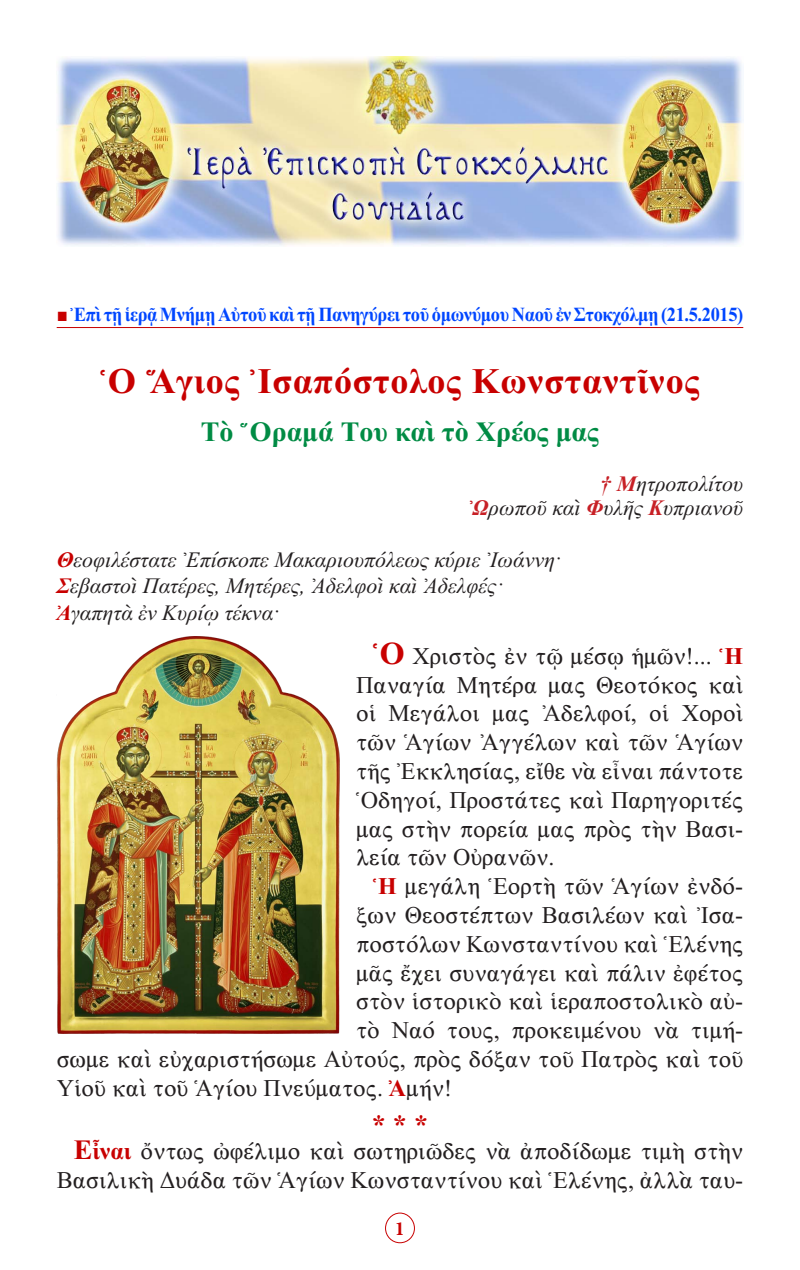
<style>
.page{position:relative;width:800px;height:1270px;background:#fff}
.page>*{position:absolute;margin:0;border:0;box-sizing:border-box;transform-origin:0 0}
.t1{font:36px "CTOS New Times Bold Test 1";letter-spacing:.02em;color:#c80000}
.t2{font:28px "CTOS New Times Bold Test 1";color:#008b44}
.Asteriskoi{font:28px "CTOS New Times Bold Test 1";color:#c80000}
.t3{font:24px/28.8px "CTOS New Times Roman Test 1";color:#231f20;text-align:justify}
.t4{font:22px "CTOS New Times Italic Test 1";color:#231f20}
.t5{font:20px "CTOS New Times Bold Test 1";letter-spacing:-.02em;color:#0046ff;scale:.92 1}
.t6{font:700 20px "Minion Pro";color:#c80000}
.s1{color:#c80000}
.s2{font-family:"CTOS New Times Bold Italic Test 1";color:#c72026}
.s3{font-family:"CTOS New Times Bold Italic Test 1";color:#c80000}
.s4{font-family:"CTOS New Times Bold Test 1";font-size:32px;color:#c80000}
.s5{font-family:"CTOS New Times Bold Test 1";color:#c80000}
.s6{font-family:"CTOS New Times Bold Test 1";font-size:28px;color:#c80000}
</style>
<div class="page">
<div style="left:385px;top:1213px;width:30px;height:30px;border:1px solid #c80000;border-radius:50%"></div>
<hr style="left:57px;top:327px;width:686px;height:1px;background:#c80000">
<img style="left:57px;top:57px;width:686px;height:189px">
<img style="left:57px;top:636px;width:282px;height:398px">
<p class="t5" style="left:57px;top:303px;width:748px"><span class="s1">■</span> Ἐπὶ τῇ ἱερᾷ Μνήμῃ Αὐτοῦ καὶ τῇ Πανηγύρει τοῦ ὁμωνύμου Ναοῦ ἐν Στοκχόλμῃ (21.5.2015)</p>
<p class="t1" style="left:100px;top:361px;width:601px">Ὁ Ἅγιος Ἰσαπόστολος Κωνσταντῖνος</p>
<p class="t2" style="left:201px;top:416px;width:400px">Τὸ Ὅραμά Του καὶ τὸ Χρέος μας</p>
<p class="t4" style="left:600px;top:471px;width:145px"><span class="s2">† Μ</span>ητροπολίτου</p>
<p class="t4" style="left:469px;top:495px;width:276px"><span class="s2">Ὠ</span>ρωποῦ καὶ <span class="s2">Φ</span>υλῆς <span class="s2">Κ</span>υπριανοῦ</p>
<p class="t4" style="left:57px;top:548px;width:506px"><span class="s3">Θ</span>εοφιλέστατε Ἐπίσκοπε Μακαριουπόλεως κύριε Ἰωάννη·</p>
<p class="t4" style="left:57px;top:574px;width:449px"><span class="s3">Σ</span>εβαστοὶ Πατέρες, Μητέρες, Ἀδελφοὶ καὶ Ἀδελφές·</p>
<p class="t4" style="left:57px;top:601px;width:224px"><span class="s3">Ἀ</span>γαπητὰ ἐν Κυρίῳ τέκνα·</p>
<p class="t3" style="left:356px;top:641px;width:389px;text-indent:17px"><span class="s4">Ὁ</span> Χριστὸς ἐν τῷ μέσῳ ἡμῶν!... <span class="s5">Ἡ </span>Παναγία Μητέρα μας Θεοτόκος καὶ οἱ Μεγάλοι μας Ἀδελφοί, οἱ Χοροὶ τῶν Ἁγίων Ἀγγέλων καὶ τῶν Ἁγίων τῆς Ἐκκλησίας, εἴθε νὰ εἶναι πάντοτε Ὁδηγοί, Προστάτες καὶ Παρηγοριτές μας στὴν πορεία μας πρὸς τὴν Βασι&shy;λεία τῶν Οὐρανῶν.</p>
<p class="t3" style="left:373px;top:872px;width:372px"><span class="s5">Ἡ</span> μεγάλη Ἑορτὴ τῶν Ἁγίων ἐνδό-</p>
<p class="t3" style="left:356px;top:901px;width:389px">ξων Θεοστέπτων Βασιλέων καὶ Ἰσα-</p>
<p class="t3" style="left:356px;top:929px;width:389px">ποστόλων Κωνσταντίνου καὶ Ἑλένης</p>
<p class="t3" style="left:356px;top:958px;width:389px">μᾶς ἔχει συναγάγει καὶ πάλιν ἐφέτος</p>
<p class="t3" style="left:356px;top:987px;width:389px">στὸν ἱστορικὸ καὶ ἱεραποστολικὸ αὐ-</p>
<p class="t3" style="left:356px;top:1016px;width:389px">τὸ Ναό τους, προκειμένου νὰ τιμή-</p>
<p class="t3" style="left:57px;top:1045px;width:688px">σωμε καὶ εὐχαριστήσωμε Αὐτούς, πρὸς δόξαν τοῦ Πατρὸς καὶ τοῦ</p>
<p class="t3" style="left:57px;top:1073px;width:397px">Υἱοῦ καὶ τοῦ Ἁγίου Πνεύματος. <span class="s5">Ἀ</span>μήν!</p>
<p class="Asteriskoi" style="left:372px;top:1109px;width:57px">* * *</p>
<p class="t3" style="left:57px;top:1137px;width:688px;text-align:right"><span class="s6">Ε</span><span class="s5">ἶναι</span> ὄντως ὠφέλιμο καὶ σωτηριῶδες νὰ ἀποδίδωμε τιμὴ στὴν<br>Βασιλικὴ Δυάδα τῶν Ἁγίων Κωνσταντίνου καὶ Ἑλένης, ἀλλὰ ταυ-</p>
<p class="t6" style="left:395px;top:1214px;width:11px">1</p>
</div>
